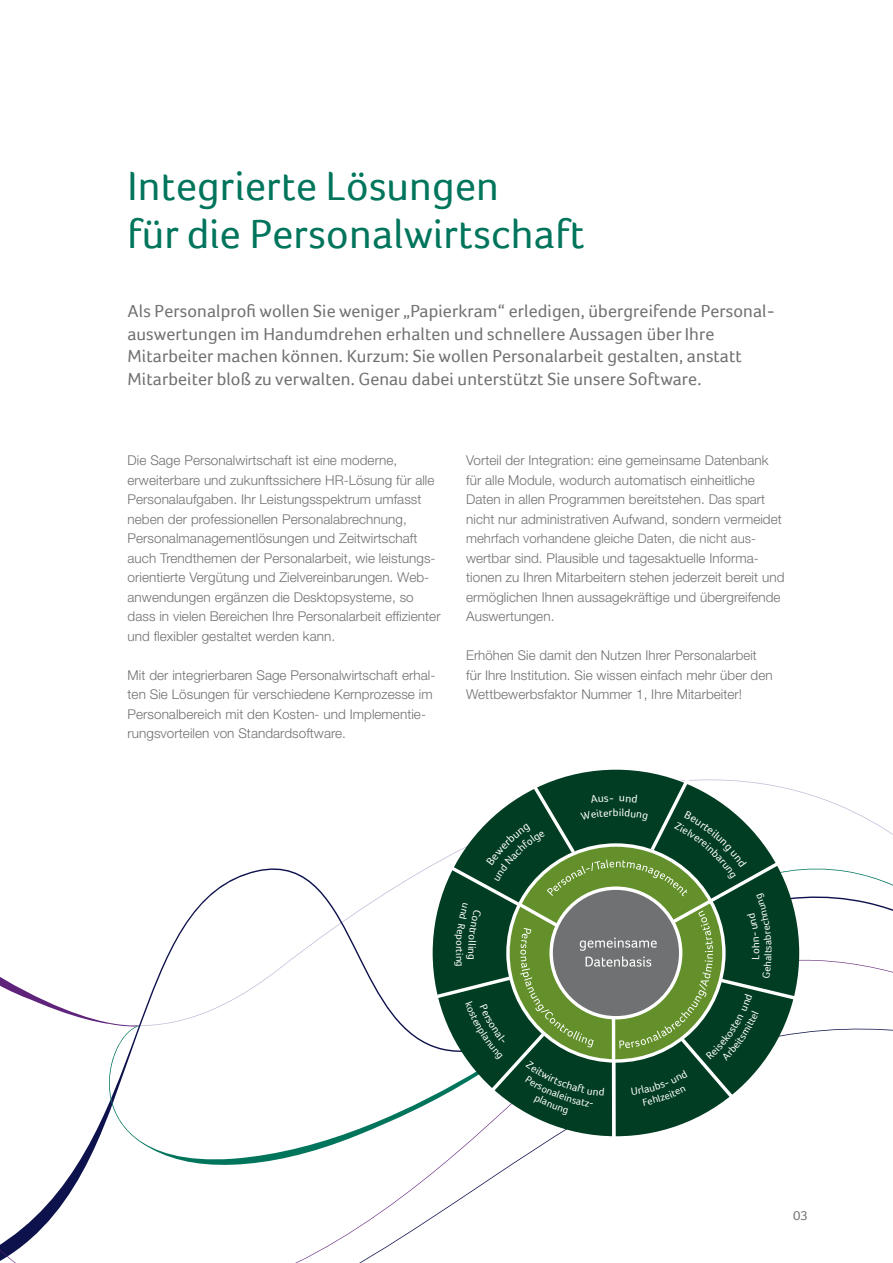
<style>
.page{position:relative;width:893px;height:1263px;background:#fff}
.page>*{position:absolute;margin:0;border:0;box-sizing:border-box;transform-origin:0 0}
.t1{font:42px/48px "Foco";letter-spacing:.005em;color:#00755c}
.t2{font:18px/22.5px "Foco";letter-spacing:.005em;color:#707172}
.t3{font:300 13.5px/19.5px "Helvetica Neue LT Std";letter-spacing:.005em;color:#707172}
.t4{font:13.5px "Foco";color:#707172}
.t5{font:300 13.05px "Helvetica Neue LT Std";letter-spacing:.005em;color:#707172}
</style>
<div class="page">
<svg style="left:0;top:1112px;width:510px;height:151px"></svg>
<svg style="left:0;top:977px;width:105px;height:47px"></svg>
<svg style="left:105px;top:864px;width:788px;height:302px"></svg>
<svg style="left:433px;top:774px;width:376px;height:328px"></svg>
<svg style="left:612px;top:1115px;width:4px;height:29px"></svg>
<svg style="left:454px;top:794px;width:318px;height:321px;background:#47714e"></svg>
<h1 class="t1" style="left:128px;top:161px;width:459px">Integrierte Lösungen<br>für die Personalwirtschaft</h1>
<p class="t2" style="left:128px;top:300px;width:649px">Als Personalprofi wollen Sie weniger „Papierkram“ erledigen, übergreifende Personal&shy;auswertungen im Handumdrehen erhalten und schnellere Aussagen über Ihre Mitarbeiter machen können. Kurzum: Sie wollen Personalarbeit gestalten, anstatt Mitarbeiter bloß zu verwalten. Genau dabei unterstützt Sie unsere Software.</p>
<p class="t3" style="left:128px;top:450px;width:314px">Die Sage Personalwirtschaft ist eine moderne, erweiterbare und zukunftssichere HR-Lösung für alle Personalaufgaben. Ihr Leistungsspektrum umfasst neben der professionellen Personalabrechnung, Personalmanagementlösungen und Zeitwirtschaft auch Trendthemen der Personalarbeit, wie leistungs&shy;orientierte Vergütung und Zielvereinbarungen. Web&shy;anwendungen ergänzen die Desktopsysteme, so dass in vielen Bereichen Ihre Personalarbeit effizienter und flexibler gestaltet werden kann.</p>
<p class="t3" style="left:128px;top:665px;width:309px">Mit der integrierbaren Sage Personalwirtschaft erhal&shy;ten Sie Lösungen für verschiedene Kernprozesse im Personalbereich mit den Kosten- und Implementie&shy;rungsvorteilen von Standardsoftware.</p>
<p class="t3" style="left:466px;top:450px;width:317px">Vorteil der Integration: eine gemeinsame Datenbank für alle Module, wodurch automatisch einheitliche Daten in allen Programmen bereitstehen. Das spart nicht nur administrativen Aufwand, sondern vermeidet</p>
<p class="t5" style="left:466px;top:530px;width:290px">mehrfach vorhandene gleiche Daten, die nicht aus-</p>
<p class="t3" style="left:466px;top:548px;width:320px">wertbar sind. Plausible und tagesaktuelle Informa&shy;tionen zu Ihren Mitarbeitern stehen jederzeit bereit und ermöglichen Ihnen aussagekräftige und übergreifende Auswertungen.</p>
<p class="t3" style="left:466px;top:645px;width:308px">Erhöhen Sie damit den Nutzen Ihrer Personalarbeit für Ihre Institution. Sie wissen einfach mehr über den<br>Wettbewerbsfaktor Nummer 1, Ihre Mitarbeiter!</p>
<p class="t4" style="left:793px;top:1207px;width:16px">03</p>
</div>
